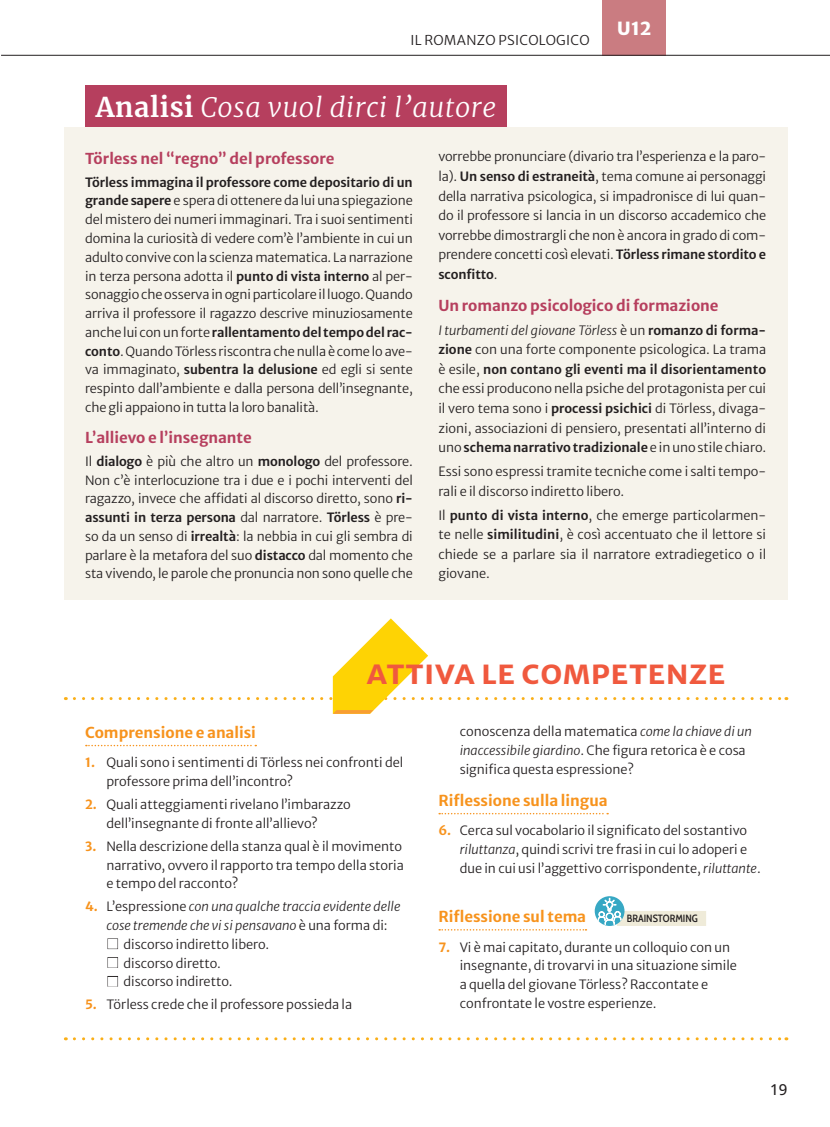
<style>
.page{position:relative;width:830px;height:1127px;background:#fff}
.page>*{position:absolute;margin:0;border:0;box-sizing:border-box;transform-origin:0 0}
.ES_ATTIVA_TIT{font:700 30px "Merriweather Sans";letter-spacing:.02em;color:#f0593e}
.ANALISI_TIT_box{font:italic 300 27px "Merriweather";letter-spacing:.02em;color:#fff}
.Numero_unità{font:800 18px "Merriweather Sans";color:#fff}
.ANALISI_titoletto{font:700 15px "Merriweather Sans";color:#b63f5e}
.ES_titoletto{font:700 15px "Merriweather Sans";color:#f7931d}
.N_PAG{font:500 15px "Open Sans";color:#231f20}
.Titolo_Unità_DX{font:300 13.5px "Merriweather Sans";letter-spacing:.02em;color:#231f20}
.ANALISI_testo{font:300 12.75px/18.8px "Merriweather Sans";color:#231f20}
.t1{font:italic 300 12.75px/18.8px "Merriweather Sans";color:#231f20}
.BOLLINO{font:500 10.5px "Cabin Condensed";color:#231f20}
.s1{font-weight:700;font-style:normal}
.s2{font-weight:600}
.s3{font-style:italic}
.s4{font-weight:700;color:#f7931d}
.s5{font-weight:700;font-style:normal;color:#f7931d}
.s6{font-style:normal}
</style>
<div class="page">
<div style="left:602px;top:0;width:63px;height:55px;background:#ca7c81"></div>
<hr style="left:1px;top:55px;width:828px;height:1px;background:#231f20">
<div style="left:85px;top:85px;width:421px;height:43px;background:#b63f5e"></div>
<div style="left:64px;top:128px;width:723px;height:472px;background:#f6f3eb"></div>
<svg style="left:74px;top:1037px;width:712px;height:3px"></svg>
<svg style="left:86px;top:745px;width:170px;height:1px"></svg>
<svg style="left:439px;top:813px;width:168px;height:1px"></svg>
<svg style="left:439px;top:929px;width:147px;height:1px"></svg>
<div style="left:624px;top:911px;width:74px;height:15px;background:#efebd9"></div>
<svg style="left:594px;top:896px;width:30px;height:30px"></svg>
<svg style="left:597px;top:898px;width:24px;height:27px"></svg>
<svg style="left:74px;top:618px;width:712px;height:96px"></svg>
<p class="Titolo_Unità_DX" style="left:410px;top:28px;width:181px">IL ROMANZO PSICOLOGICO</p>
<p class="Numero_unità" style="left:617px;top:12px;width:35px">U12</p>
<p class="ANALISI_TIT_box" style="left:96px;top:89px;width:402px"><span class="s1">Analisi</span> Cosa vuol dirci l’autore</p>
<p class="ANALISI_titoletto" style="left:85px;top:145px;width:251px">Törless nel “regno” del professore</p>
<p class="ANALISI_testo" style="left:85px;top:171px;width:329px;text-align:justify"><span class="s2">Törless immagina il professore come depositario di un grande sapere</span> e spera di ottenere da lui una spiegazione del mistero dei numeri immaginari. Tra i suoi sentimenti domina la curiosità di vedere com’è l’ambiente in cui un adulto convive con la scienza matematica. La narrazione in terza persona adotta il <span class="s2">punto di vista interno</span> al per&shy;sonaggio che osserva in ogni particolare il luogo. Quando arriva il professore il ragazzo descrive minuziosamente anche lui con un forte <span class="s2">rallentamento del tempo del rac&shy;conto</span>. Quando Törless riscontra che nulla è come lo ave&shy;va immaginato, <span class="s2">subentra la delusione</span> ed egli si sente respinto dall’ambiente e dalla persona dell’insegnante, che gli appaiono in tutta la loro banalità.</p>
<p class="ANALISI_titoletto" style="left:85px;top:424px;width:168px">L’allievo e l’insegnante</p>
<p class="ANALISI_testo" style="left:85px;top:450px;width:329px;text-align:justify">Il <span class="s2">dialogo</span> è più che altro un <span class="s2">monologo</span> del professore.<br>Non c’è interlocuzione tra i due e i pochi interventi del ragazzo, invece che affidati al discorso diretto, sono <span class="s2">ri&shy;assunti in terza persona</span> dal narratore. <span class="s2">Törless</span> è pre&shy;so da un senso di <span class="s2">irrealtà</span>: la nebbia in cui gli sembra di parlare è la metafora del suo <span class="s2">distacco</span> dal momento che sta vivendo, le parole che pronuncia non sono quelle che</p>
<p class="ANALISI_testo" style="left:438px;top:145px;width:329px;line-height:19.6px;text-align:justify">vorrebbe pronunciare (divario tra l’esperienza e la paro&shy;la). <span class="s2">Un senso di estraneità</span>, tema comune ai personaggi della narrativa psicologica, si impadronisce di lui quan&shy;do il professore si lancia in un discorso accademico che vorrebbe dimostrargli che non è ancora in grado di com&shy;prendere concetti così elevati. <span class="s2">Törless rimane stordito e sconfitto</span>.</p>
<p class="ANALISI_titoletto" style="left:438px;top:292px;width:281px">Un romanzo psicologico di formazione</p>
<p class="ANALISI_testo" style="left:438px;top:319px;width:329px;line-height:19.6px;text-align:justify"><span class="s3">I turbamenti del giovane Törless</span> è un <span class="s2">romanzo di forma&shy;zione</span> con una forte componente psicologica. La trama è esile, <span class="s2">non contano gli eventi ma il disorientamento </span>che essi producono nella psiche del protagonista per cui il vero tema sono i <span class="s2">processi psichici</span> di Törless, divaga&shy;zioni, associazioni di pensiero, presentati all’interno di uno <span class="s2">schema narrativo tradizionale</span> e in uno stile chiaro.</p>
<p class="ANALISI_testo" style="left:438px;top:460px;width:329px;line-height:19.6px">Essi sono espressi tramite tecniche come i salti tempo&shy;rali e il discorso indiretto libero.</p>
<p class="ANALISI_testo" style="left:438px;top:504px;width:329px;line-height:19.6px;text-align:justify">Il <span class="s2">punto di vista interno</span>, che emerge particolarmen&shy;te nelle <span class="s2">similitudini</span>, è così accentuato che il lettore si chiede se a parlare sia il narratore extradiegetico o il giovane.</p>
<p class="ES_ATTIVA_TIT" style="left:366px;top:646px;width:360px">attiva le competenze</p>
<p class="ES_titoletto" style="left:85px;top:719px;width:172px">Comprensione e analisi</p>
<p class="ANALISI_testo" style="left:106px;top:752px;width:298px;text-indent:-21px"><span class="s4">1.</span> Quali sono i sentimenti di Törless nei confronti del professore prima dell’incontro?</p>
<p class="ANALISI_testo" style="left:106px;top:794px;width:246px;text-indent:-21px"><span class="s4">2.</span> Quali atteggiamenti rivelano l’imbarazzo dell’insegnante di fronte all’allievo?</p>
<p class="ANALISI_testo" style="left:106px;top:835px;width:299px;text-indent:-21px"><span class="s4">3.</span> Nella descrizione della stanza qual è il movimento narrativo, ovvero il rapporto tra tempo della storia e tempo del racconto?</p>
<p class="t1" style="left:106px;top:896px;width:295px;text-indent:-21px"><span class="s5">4.</span> <span class="s6">L’espressione</span> con una qualche traccia evidente delle cose tremende che vi si pensavano <span class="s6">è una forma di:</span></p>
<p class="ANALISI_testo" style="left:123px;top:933px;width:147px">discorso indiretto libero.</p>
<p class="ANALISI_testo" style="left:123px;top:952px;width:99px">discorso diretto.</p>
<p class="ANALISI_testo" style="left:123px;top:971px;width:110px">discorso indiretto.</p>
<p class="ANALISI_testo" style="left:85px;top:994px;width:268px"><span class="s4">5.</span> Törless crede che il professore possieda la</p>
<p class="ANALISI_testo" style="left:459px;top:721px;width:293px">conoscenza della matematica <span class="s3">come la chiave di un inaccessibile giardino</span>. Che figura retorica è e cosa significa questa espressione?</p>
<p class="ES_titoletto" style="left:438px;top:787px;width:171px">Riflessione sulla lingua</p>
<p class="ANALISI_testo" style="left:459px;top:820px;width:302px;text-indent:-21px"><span class="s4">6.</span> Cerca sul vocabolario il significato del sostantivo <span class="s3">riluttanza</span>, quindi scrivi tre frasi in cui lo adoperi e due in cui usi l’aggettivo corrispondente, <span class="s3">riluttante</span>.</p>
<p class="ES_titoletto" style="left:438px;top:904px;width:149px">Riflessione sul tema</p>
<p class="ANALISI_testo" style="left:459px;top:936px;width:279px;text-indent:-21px"><span class="s4">7.</span> Vi è mai capitato, durante un colloquio con un insegnante, di trovarvi in una situazione simile a quella del giovane Törless? Raccontate e confrontate le vostre esperienze.</p>
<p class="BOLLINO" style="left:626px;top:910px;width:73px">BRAINSTORMING</p>
<p class="N_PAG" style="left:769px;top:1079px;width:19px">19</p>
</div>
